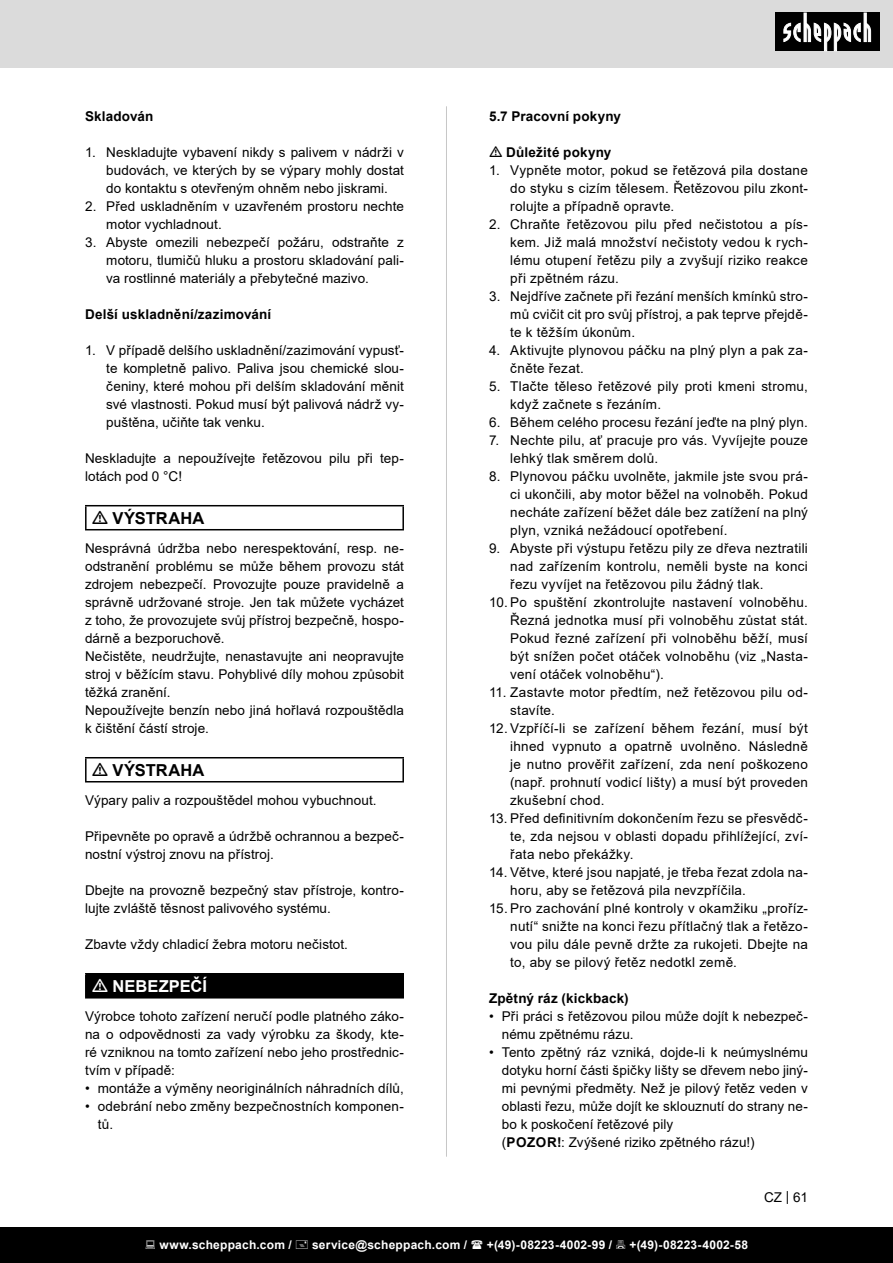
<style>
.page{position:relative;width:893px;height:1263px;background:#fff}
.page>*{position:absolute;margin:0;border:0;box-sizing:border-box;transform-origin:0 0}
.t1{font:700 16.5px "Arial";letter-spacing:.01em;color:#000}
.t2{font:700 16.5px "Arial";color:#fff}
.t3{font:13.5px/18px "Arial";letter-spacing:.01em;color:#000;text-align:justify}
.t4{font:700 13.5px "Arial";letter-spacing:.015em;color:#000}
.t5{font:700 12px "Arial";letter-spacing:.02em;color:#fff}
.s1{font-weight:700}
</style>
<div class="page">
<div style="left:0;top:0;width:893px;height:67px;background:#dbdbdb"></div>
<div style="left:0;top:1227px;width:893px;height:36px;background:#000"></div>
<div style="left:775px;top:13px;width:105px;height:38px;background:#000"></div>
<svg style="left:783px;top:13px;width:88px;height:38px"></svg>
<hr style="left:446px;top:106px;width:1px;height:1051px;background:#c7c7c7">
<hr style="left:85px;top:505px;width:319px;height:1px;background:#000">
<hr style="left:85px;top:506px;width:2px;height:23px;background:#000">
<hr style="left:402px;top:506px;width:2px;height:23px;background:#000">
<hr style="left:85px;top:529px;width:319px;height:1px;background:#000">
<hr style="left:85px;top:757px;width:319px;height:1px;background:#000">
<hr style="left:85px;top:758px;width:2px;height:23px;background:#000">
<hr style="left:402px;top:758px;width:2px;height:23px;background:#000">
<hr style="left:85px;top:781px;width:319px;height:1px;background:#000">
<div style="left:86px;top:974px;width:317px;height:24px;background:#000"></div>
<hr style="left:85px;top:973px;width:319px;height:1px;background:#000">
<hr style="left:85px;top:974px;width:2px;height:23px;background:#000">
<hr style="left:402px;top:974px;width:2px;height:23px;background:#000">
<hr style="left:85px;top:997px;width:319px;height:1px;background:#000">
<p class="t4" style="left:85px;top:107px;width:70px">Skladován</p>
<p class="t3" style="left:106px;top:143px;width:299px;text-indent:-21px">1. Neskladujte vybavení nikdy s palivem v nádrži v budovách, ve kterých by se výpary mohly dostat do kontaktu s otevřeným ohněm nebo jiskrami.</p>
<p class="t3" style="left:106px;top:197px;width:299px;text-indent:-21px">2. Před uskladněním v uzavřeném prostoru nechte motor vychladnout.</p>
<p class="t3" style="left:106px;top:233px;width:299px;text-indent:-21px">3. Abyste omezili nebezpečí požáru, odstraňte z motoru, tlumičů hluku a prostoru skladování pali&shy;va rostlinné materiály a přebytečné mazivo.</p>
<p class="t4" style="left:85px;top:305px;width:188px">Delší uskladnění/zazimování</p>
<p class="t3" style="left:106px;top:341px;width:299px;text-indent:-21px">1. V případě delšího uskladnění/zazimování vypusť&shy;te kompletně palivo. Paliva jsou chemické slou&shy;čeniny, které mohou při delším skladování měnit své vlastnosti. Pokud musí být palivová nádrž vy&shy;puštěna, učiňte tak venku.</p>
<p class="t3" style="left:85px;top:449px;width:320px">Neskladujte a nepoužívejte řetězovou pilu při tep&shy;lotách pod 0 °C!</p>
<p class="t1" style="left:112px;top:506px;width:94px">VÝSTRAHA</p>
<p class="t3" style="left:85px;top:539px;width:320px">Nesprávná údržba nebo nerespektování, resp. ne&shy;odstranění problému se může během provozu stát zdrojem nebezpečí. Provozujte pouze pravidelně a správně udržované stroje. Jen tak můžete vycházet z toho, že provozujete svůj přístroj bezpečně, hospo&shy;dárně a bezporuchově.</p>
<p class="t3" style="left:85px;top:647px;width:320px">Nečistěte, neudržujte, nenastavujte ani neopravujte stroj v běžícím stavu. Pohyblivé díly mohou způsobit těžká zranění.</p>
<p class="t3" style="left:85px;top:701px;width:320px">Nepoužívejte benzín nebo jiná hořlavá rozpouštědla k čištění částí stroje.</p>
<p class="t1" style="left:112px;top:758px;width:94px">VÝSTRAHA</p>
<p class="t3" style="left:85px;top:791px;width:293px">Výpary paliv a rozpouštědel mohou vybuchnout.</p>
<p class="t3" style="left:85px;top:827px;width:320px">Připevněte po opravě a údržbě ochrannou a bezpeč&shy;nostní výstroj znovu na přístroj.</p>
<p class="t3" style="left:85px;top:881px;width:320px">Dbejte na provozně bezpečný stav přístroje, kontro&shy;lujte zvláště těsnost palivového systému.</p>
<p class="t3" style="left:85px;top:935px;width:264px">Zbavte vždy chladicí žebra motoru nečistot.</p>
<p class="t2" style="left:112px;top:974px;width:96px">NEBEZPEČÍ</p>
<p class="t3" style="left:85px;top:1007px;width:320px">Výrobce tohoto zařízení neručí podle platného záko&shy;na o odpovědnosti za vady výrobku za škody, kte&shy;ré vzniknou na tomto zařízení nebo jeho prostřednic&shy;tvím v případě:</p>
<p class="t3" style="left:85px;top:1079px;width:320px">• montáže a výměny neoriginálních náhradních dílů,</p>
<p class="t3" style="left:98px;top:1097px;width:308px;text-indent:-13px">• odebrání nebo změny bezpečnostních komponen&shy;tů.</p>
<p class="t4" style="left:489px;top:107px;width:134px">5.7 Pracovní pokyny</p>
<p class="t4" style="left:506px;top:143px;width:107px">Důležité pokyny</p>
<p class="t3" style="left:510px;top:161px;width:299px;text-indent:-21px">1. Vypněte motor, pokud se řetězová pila dostane do styku s cizím tělesem. Řetězovou pilu zkont&shy;rolujte a případně opravte.</p>
<p class="t3" style="left:510px;top:215px;width:299px;text-indent:-21px">2. Chraňte řetězovou pilu před nečistotou a pís&shy;kem. Již malá množství nečistoty vedou k rych&shy;lému otupení řetězu pily a zvyšují riziko reakce při zpětném rázu.</p>
<p class="t3" style="left:510px;top:287px;width:299px;text-indent:-21px">3. Nejdříve začnete při řezání menších kmínků stro&shy;mů cvičit cit pro svůj přístroj, a pak teprve přejdě&shy;te k těžším úkonům.</p>
<p class="t3" style="left:510px;top:341px;width:299px;text-indent:-21px">4. Aktivujte plynovou páčku na plný plyn a pak za&shy;čněte řezat.</p>
<p class="t3" style="left:510px;top:377px;width:299px;text-indent:-21px">5. Tlačte těleso řetězové pily proti kmeni stromu, když začnete s řezáním.</p>
<p class="t3" style="left:489px;top:413px;width:320px">6. Během celého procesu řezání jeďte na plný plyn.</p>
<p class="t3" style="left:510px;top:431px;width:299px;text-indent:-21px">7. Nechte pilu, ať pracuje pro vás. Vyvíjejte pouze lehký tlak směrem dolů.</p>
<p class="t3" style="left:510px;top:467px;width:299px;text-indent:-21px">8. Plynovou páčku uvolněte, jakmile jste svou prá&shy;ci ukončili, aby motor běžel na volnoběh. Pokud necháte zařízení běžet dále bez zatížení na plný plyn, vzniká nežádoucí opotřebení.</p>
<p class="t3" style="left:510px;top:539px;width:299px;text-indent:-21px">9. Abyste při výstupu řetězu pily ze dřeva neztratili nad zařízením kontrolu, neměli byste na konci řezu vyvíjet na řetězovou pilu žádný tlak.</p>
<p class="t3" style="left:510px;top:593px;width:299px;text-indent:-21px">10. Po spuštění zkontrolujte nastavení volnoběhu.<br>Řezná jednotka musí při volnoběhu zůstat stát.<br>Pokud řezné zařízení při volnoběhu běží, musí být snížen počet otáček volnoběhu (viz „Nasta&shy;vení otáček volnoběhu“).</p>
<p class="t3" style="left:510px;top:683px;width:299px;text-indent:-21px">11. Zastavte motor předtím, než řetězovou pilu od&shy;stavíte.</p>
<p class="t3" style="left:510px;top:719px;width:299px;text-indent:-21px">12. Vzpříčí-li se zařízení během řezání, musí být ihned vypnuto a opatrně uvolněno. Následně je nutno prověřit zařízení, zda není poškozeno (např. prohnutí vodicí lišty) a musí být proveden zkušební chod.</p>
<p class="t3" style="left:510px;top:809px;width:299px;text-indent:-21px">13. Před definitivním dokončením řezu se přesvědč&shy;te, zda nejsou v oblasti dopadu přihlížející, zví&shy;řata nebo překážky.</p>
<p class="t3" style="left:510px;top:863px;width:299px;text-indent:-21px">14. Větve, které jsou napjaté, je třeba řezat zdola na&shy;horu, aby se řetězová pila nevzpříčila.</p>
<p class="t3" style="left:510px;top:899px;width:299px;text-indent:-21px">15. Pro zachování plné kontroly v okamžiku „proříz&shy;nutí“ snižte na konci řezu přítlačný tlak a řetězo&shy;vou pilu dále pevně držte za rukojeti. Dbejte na to, aby se pilový řetěz nedotkl země.</p>
<p class="t4" style="left:489px;top:989px;width:141px">Zpětný ráz (kickback)</p>
<p class="t3" style="left:502px;top:1007px;width:308px;text-indent:-13px">• Při práci s řetězovou pilou může dojít k nebezpeč&shy;nému zpětnému rázu.</p>
<p class="t3" style="left:502px;top:1043px;width:308px;text-indent:-13px">• Tento zpětný ráz vzniká, dojde-li k neúmyslnému dotyku horní části špičky lišty se dřevem nebo jiný&shy;mi pevnými předměty. Než je pilový řetěz veden v oblasti řezu, může dojít ke sklouznutí do strany ne&shy;bo k poskočení řetězové pily</p>
<p class="t3" style="left:502px;top:1133px;width:254px">(<span class="s1">POZOR!</span>: Zvýšené riziko zpětného rázu!)</p>
<p class="t3" style="left:764px;top:1188px;width:45px">CZ | 61</p>
<p class="t5" style="left:159px;top:1236px;width:134px">www.scheppach.com /</p>
<p class="t5" style="left:312px;top:1236px;width:157px">service@scheppach.com /</p>
<p class="t5" style="left:487px;top:1236px;width:127px">+(49)-08223-4002-99 /</p>
<p class="t5" style="left:629px;top:1236px;width:120px">+(49)-08223-4002-58</p>
</div>
